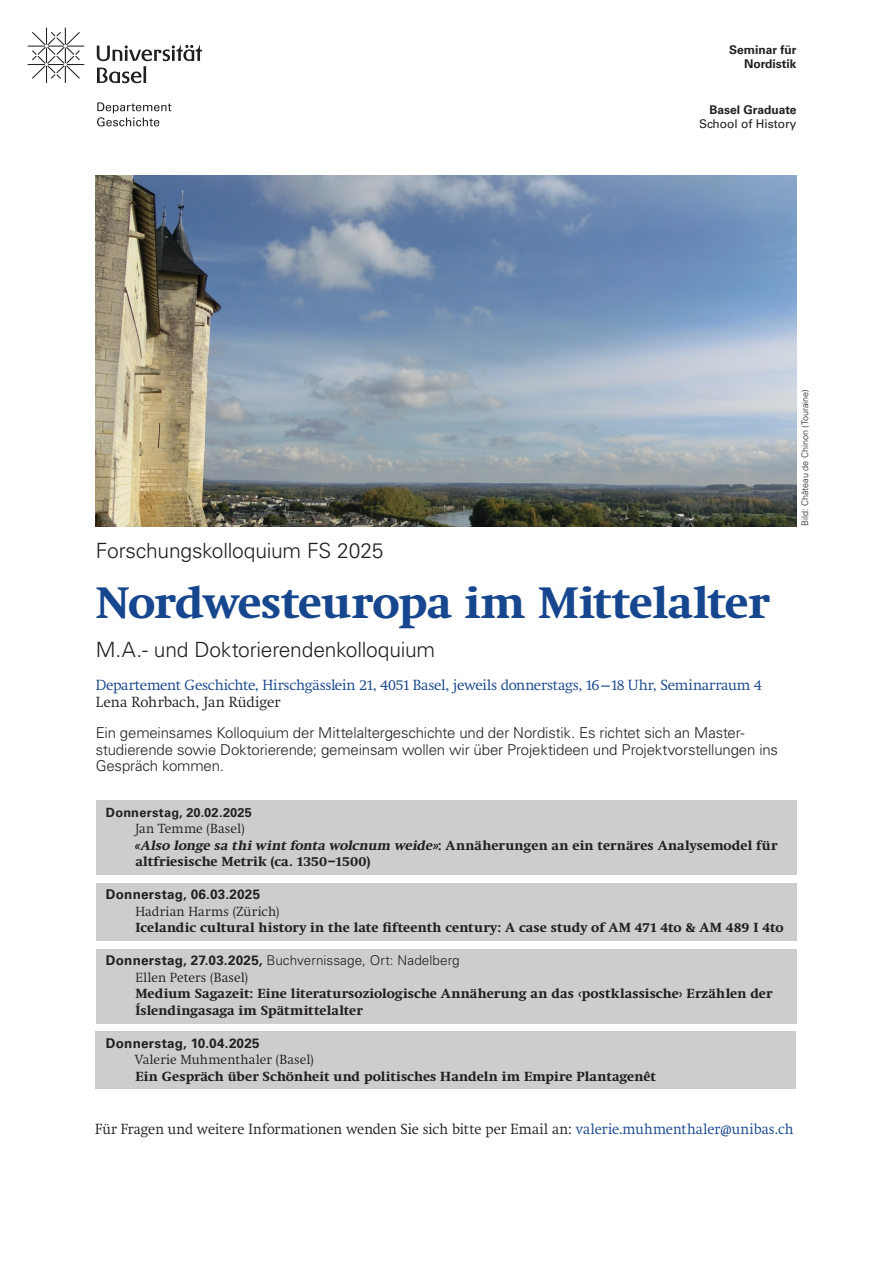
<style>
.page{position:relative;width:893px;height:1263px;background:#fff}
.page>*{position:absolute;margin:0;border:0;box-sizing:border-box;transform-origin:0 0}
.t1{font:700 45px "Swift Neue LT Pro";letter-spacing:-.01em;color:#16468d}
.t2{font:300 21px "Univers LT Std";letter-spacing:-.01em;color:#231f20}
.t3{font:300 15px/16.5px "Univers LT Std";letter-spacing:-.01em;color:#231f20}
.t4{font:300 15px "Swift Neue LT Pro";letter-spacing:.005em;color:#231f20;scale:.96 1}
.t5{font:300 15px "Swift Neue LT Pro";letter-spacing:-.015em;color:#16468d}
.t6{font:300 15px "Swift Neue LT Pro";letter-spacing:.005em;color:#231f20}
.t7{font:700 13.5px/16.5px "Swift Neue LT Pro";letter-spacing:.01em;color:#231f20}
.t8{font:300 13.5px "Swift Neue LT Pro";letter-spacing:.01em;color:#231f20}
.t9{font:300 13.5px "Univers LT Std";letter-spacing:.005em;color:#231f20}
.t10{font:700 13.5px "Univers LT Std";letter-spacing:.015em;color:#231f20}
.t11{font:700 12.75px "Univers LT Std";letter-spacing:.02em;color:#231f20}
.t12{font:700 12px/14.4px "Univers LT Std";color:#231f20;text-align:right}
.t13{font:12px "Univers LT Std";color:#231f20}
.t14{font:300 9px "Univers LT Std";color:#231f20}
.s1{font-weight:300}
.s2{font-style:italic}
.s3{font-weight:700}
.s4{color:#16468d}
</style>
<div class="page">
<div style="left:95px;top:1031px;width:701px;height:58px;background:#cecdce"></div>
<div style="left:96px;top:949px;width:700px;height:74px;background:#cecdce"></div>
<div style="left:96px;top:800px;width:701px;height:74px;background:#cecdce"></div>
<div style="left:96px;top:883px;width:700px;height:58px;background:#cecdce"></div>
<svg style="left:28px;top:28px;width:56px;height:55px"></svg>
<svg style="left:97px;top:45px;width:105px;height:38px"></svg>
<svg style="left:97px;top:102px;width:74px;height:24px"></svg>
<img style="left:96px;top:176px;width:700px;height:350px">
<p class="t12" style="left:729px;top:43px;width:69px">Seminar für<br>Nordistik</p>
<p class="t12" style="left:710px;top:103px;width:88px">Basel Graduate</p>
<p class="t13" style="left:699px;top:117px;width:99px">School of History</p>
<h2 class="t2" style="left:96px;top:538px;width:289px">Forschungskolloquium FS 2025</h2>
<h1 class="t1" style="left:96px;top:577px;width:675px">Nordwesteuropa im Mittelalter</h1>
<h2 class="t2" style="left:96px;top:637px;width:341px">M.A.- und Doktorierendenkolloquium</h2>
<p class="t5" style="left:96px;top:676px;width:668px">Departement Geschichte, Hirschgässlein 21, 4051 Basel, jeweils donnerstags, 16—18 Uhr, Seminarraum 4</p>
<p class="t6" style="left:96px;top:693px;width:187px">Lena Rohrbach, Jan Rüdiger</p>
<p class="t3" style="left:96px;top:725px;width:684px">Ein gemeinsames Kolloquium der Mittelaltergeschichte und der Nordistik. Es richtet sich an Master&shy;studierende sowie Doktorierende; gemeinsam wollen wir über Projektideen und Projektvorstellungen ins<br>Gespräch kommen.</p>
<p class="t11" style="left:106px;top:805px;width:148px">Donnerstag, 20.02.2025</p>
<p class="t7" style="left:134px;top:820px;width:645px"><span class="s1">Jan Temme (Basel)<br></span><span class="s2">«Also longe sa thi wint fonta wolcnum weide»</span>: Annäherungen an ein ternäres Analysemodel für altfriesische Metrik (ca. 1350−1500)</p>
<p class="t10" style="left:106px;top:887px;width:156px">Donnerstag, 06.03.2025</p>
<p class="t8" style="left:135px;top:903px;width:146px">Hadrian Harms (Zürich)</p>
<p class="t7" style="left:135px;top:919px;width:650px">Icelandic cultural history in the late fifteenth century: A case study of AM 471 4to &amp; AM 489 I 4to</p>
<p class="t9" style="left:106px;top:952px;width:355px"><span class="s3">Donnerstag, 27.03.2025,</span> Buchvernissage, Ort: Nadelberg</p>
<p class="t8" style="left:135px;top:969px;width:114px">Ellen Peters (Basel)</p>
<p class="t7" style="left:135px;top:985px;width:638px">Medium Sagazeit: Eine literatursoziologische Annäherung an das ‹postklassische› Erzählen der<br>Íslendingasaga im Spätmittelalter</p>
<p class="t10" style="left:106px;top:1035px;width:155px">Donnerstag, 10.04.2025</p>
<p class="t8" style="left:135px;top:1052px;width:181px">Valerie Muhmenthaler (Basel)</p>
<p class="t7" style="left:135px;top:1068px;width:522px">Ein Gespräch über Schönheit und politisches Handeln im Empire Plantagenêt</p>
<p class="t14" style="left:799px;top:526px;width:139px;rotate:-90deg">Bild: Château de Chinon (Touraine)</p>
<p class="t4" style="left:95px;top:1120px;width:729px">Für Fragen und weitere Informationen wenden Sie sich bitte per Email an: <span class="s4">valerie.muhmenthaler@unibas.ch</span></p>
</div>
